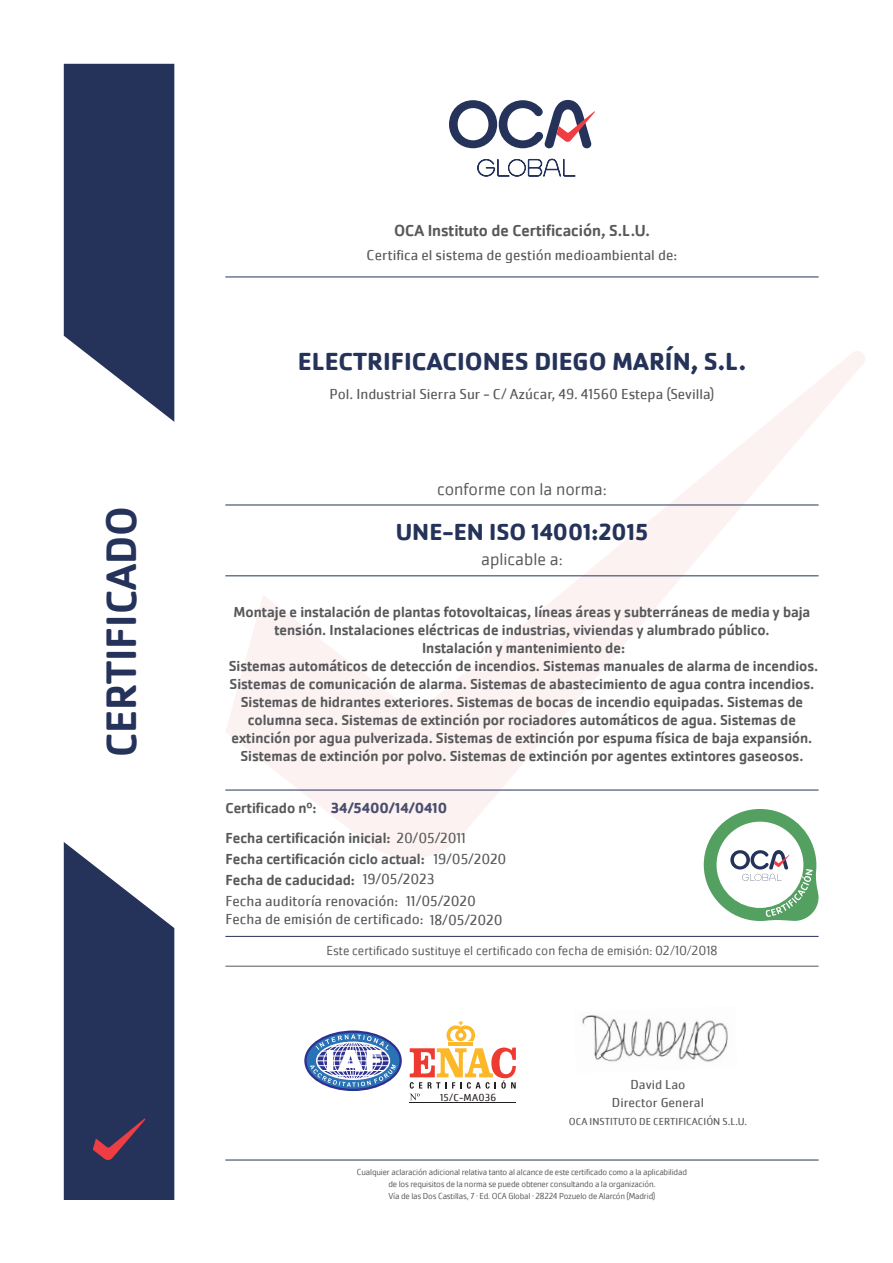
<style>
.page{position:relative;width:893px;height:1263px;background:#fff}
.page>*{position:absolute;margin:0;border:0;box-sizing:border-box;transform-origin:0 0}
.t1{font:500 43.95px "Cachet Pro";color:#25335a}
.t2{font:700 25.5px "Cachet Pro";color:#25335a}
.t3{font:700 24px "Cachet Pro";color:#25335a}
.t4{font:300 18px "Cachet Pro";color:#57585a}
.t5{font:500 16.5px "Cachet Pro";color:#57585a}
.t6{font:500 15px/18px "Cachet Pro";color:#57585a;text-align:center}
.t7{font:15px "Cachet Pro";color:#57585a}
.t8{font:700 15px "Cachet Pro";color:#494e6e}
.t9{font:300 13.5px "Cachet Pro";color:#57585a}
.t10{font:13.5px "Cachet Pro";color:#57585a}
.t11{font:10.5px "Cachet Pro";color:#57585a}
.t12{font:10.5px "Cachet Pro";letter-spacing:.025em;color:#231f20}
.t13{font:300 9px "Cachet Pro";letter-spacing:-.02em;color:#57585a}
.s1{font-weight:400}
</style>
<div class="page">
<svg style="left:225px;top:351px;width:640px;height:507px"></svg>
<svg style="left:64px;top:64px;width:110px;height:358px;background:#3f4b6d"></svg>
<svg style="left:449px;top:100px;width:146px;height:48px"></svg>
<svg style="left:477px;top:159px;width:99px;height:18px"></svg>
<svg style="left:64px;top:842px;width:110px;height:358px;background:#414b6d"></svg>
<hr style="left:225px;top:277px;width:594px;height:1px;background:#25335a">
<hr style="left:225px;top:575px;width:594px;height:1px;background:#25335a">
<hr style="left:225px;top:505px;width:594px;height:1px;background:#25335a">
<hr style="left:225px;top:1160px;width:594px;height:1px;background:#25335a">
<svg style="left:704px;top:809px;width:115px;height:112px"></svg>
<hr style="left:225px;top:790px;width:594px;height:1px;background:#25335a">
<hr style="left:225px;top:936px;width:594px;height:1px;background:#25335a">
<hr style="left:225px;top:966px;width:594px;height:1px;background:#57585a">
<hr style="left:449px;top:1042px;width:24px;height:4px;background:#fcb828">
<svg style="left:446px;top:1021px;width:29px;height:20px"></svg>
<hr style="left:410px;top:1102px;width:106px;height:1px;background:#231f20">
<svg style="left:410px;top:1047px;width:106px;height:53px"></svg>
<svg style="left:305px;top:1032px;width:96px;height:58px"></svg>
<div style="left:304px;top:1030px;width:98px;height:61px;border:2px solid #2e3092;border-radius:50%"></div>
<svg style="left:310px;top:1034px;width:86px;height:53px"></svg>
<img style="left:582px;top:1015px;width:146px;height:47px">
<p class="t1" style="left:96px;top:757px;width:253px;rotate:-90deg">CERTIFICADO</p>
<p class="t5" style="left:394px;top:221px;width:257px">OCA Instituto de Certificación, S.L.U.</p>
<p class="t7" style="left:367px;top:246px;width:312px">Certifica el sistema de gestión medioambiental de:</p>
<p class="t2" style="left:298px;top:345px;width:450px">ELECTRIFICACIONES DIEGO MARÍN, S.L.</p>
<p class="t7" style="left:329px;top:385px;width:387px">Pol. Industrial Sierra Sur - C/ Azúcar, 49. 41560 Estepa (Sevilla)</p>
<p class="t4" style="left:437px;top:479px;width:171px">conforme con la norma:</p>
<p class="t3" style="left:396px;top:517px;width:254px">UNE-EN ISO 14001:2015</p>
<p class="t4" style="left:481px;top:549px;width:83px">aplicable a:</p>
<p class="t6" style="left:234px;top:603px;width:578px">Montaje e instalación de plantas fotovoltaicas, líneas áreas y subterráneas de media y baja tensión. Instalaciones eléctricas de industrias, viviendas y alumbrado público.</p>
<p class="t6" style="left:422px;top:639px;width:205px">Instalación y mantenimiento de:</p>
<p class="t6" style="left:229px;top:657px;width:591px">Sistemas automáticos de detección de incendios. Sistemas manuales de alarma de incendios.<br>Sistemas de comunicación de alarma. Sistemas de abastecimiento de agua contra incendios.<br>Sistemas de hidrantes exteriores. Sistemas de bocas de incendio equipadas. Sistemas de columna seca. Sistemas de extinción por rociadores automáticos de agua. Sistemas de extinción por agua pulverizada. Sistemas de extinción por espuma física de baja expansión.<br>Sistemas de extinción por polvo. Sistemas de extinción por agentes extintores gaseosos.</p>
<p class="t8" style="left:331px;top:798px;width:118px">34/5400/14/0410</p>
<p class="t6" style="left:225px;top:799px;width:93px">Certificado nº:</p>
<p class="t6" style="left:225px;top:850px;width:201px">Fecha certificación ciclo actual:</p>
<p class="t6" style="left:225px;top:871px;width:131px">Fecha de caducidad:</p>
<p class="t7" style="left:363px;top:870px;width:73px">19/05/2023</p>
<p class="t7" style="left:406px;top:892px;width:71px">11/05/2020</p>
<p class="t7" style="left:225px;top:910px;width:279px">Fecha de emisión de certificado: 18/05/2020</p>
<p class="t6" style="left:225px;top:829px;width:242px">Fecha certificación inicial: <span class="s1">20/05/2011</span></p>
<p class="t7" style="left:433px;top:850px;width:74px">19/05/2020</p>
<p class="t7" style="left:225px;top:892px;width:174px">Fecha auditoría renovación:</p>
<p class="t9" style="left:326px;top:943px;width:392px">Este certificado sustituye el certificado con fecha de emisión: 02/10/2018</p>
<p class="t12" style="left:440px;top:1091px;width:58px">15/C-MA036</p>
<p class="t10" style="left:630px;top:1076px;width:56px">David Lao</p>
<p class="t11" style="left:569px;top:1115px;width:180px">OCA INSTITUTO DE CERTIFICACIÓN S.L.U.</p>
<p class="t10" style="left:612px;top:1094px;width:93px">Director General</p>
<p class="t13" style="left:357px;top:1166px;width:332px">Cualquier aclaración adicional relativa tanto al alcance de este certificado como a la aplicabilidad</p>
<p class="t13" style="left:388px;top:1178px;width:269px">de los requisitos de la norma se puede obtener consultando a la organización.</p>
<p class="t13" style="left:388px;top:1190px;width:268px">Vía de las Dos Castillas, 7 · Ed. OCA Global · 28224 Pozuelo de Alarcón (Madrid)</p>
</div>
